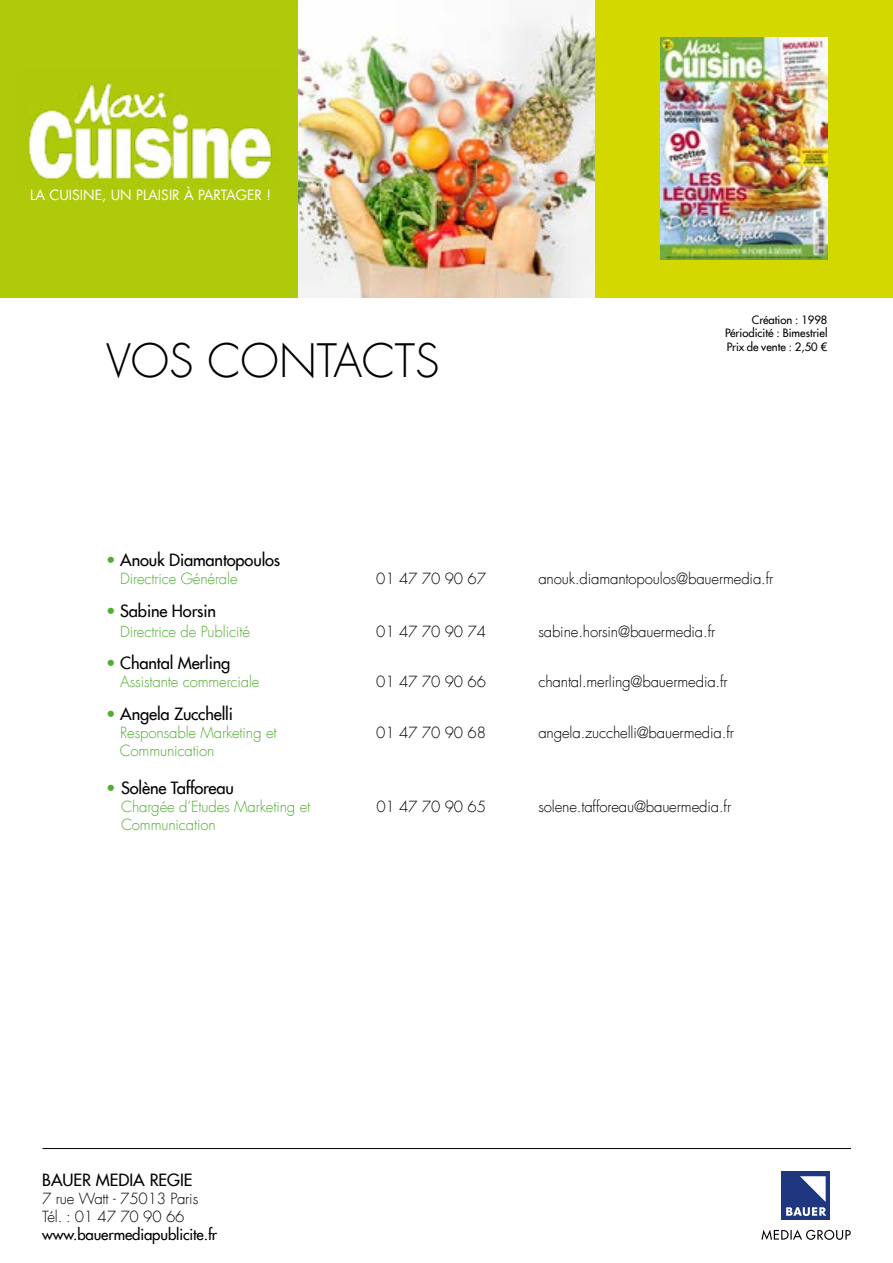
<style>
.page{position:relative;width:893px;height:1263px;background:#fff}
.page>*{position:absolute;margin:0;border:0;box-sizing:border-box;transform-origin:0 0}
.t1{font:300 45px "Futura Com";letter-spacing:-.005em;color:#000}
.t2{font:500 16.5px "Futura Com";letter-spacing:-.01em;color:#000}
.t3{font:300 15px/18px "Futura Com";letter-spacing:-.01em;color:#000}
.t4{font:300 15px "Futura Com";letter-spacing:-.01em;color:#50af31}
.t5{font:500 15px "Futura Com";letter-spacing:-.01em;color:#000}
.t6{font:13.8px "Futura Com";color:#fff}
.t7{font:500 11.25px/13.5px "Futura Com";color:#000;text-align:justify}
.s1{color:#50af31}
</style>
<div class="page">
<img style="left:298px;top:12px;width:297px;height:286px">
<div style="left:0;top:0;width:298px;height:298px;background:#afca0b"></div>
<img style="left:28px;top:82px;width:244px;height:98px">
<div style="left:595px;top:0;width:298px;height:298px;background:#d3d800"></div>
<img style="left:661px;top:38px;width:166px;height:222px">
<svg style="left:761px;top:1229px;width:90px;height:11px"></svg>
<div style="left:781px;top:1171px;width:49px;height:49px;background:#1f377f"></div>
<svg style="left:786px;top:1176px;width:40px;height:40px"></svg>
<hr style="left:43px;top:1148px;width:808px;height:1px;background:#000">
<p class="t6" style="left:30px;top:185px;width:242px">LA CUISINE, UN PLAISIR À PARTAGER !</p>
<h1 class="t1" style="left:106px;top:331px;width:335px">VOS CONTACTS</h1>
<p class="t7" style="left:725px;top:312px;width:104px;text-indent:27px">Création : 1998<br>Périodicité : Bimestriel Prix de vente : 2,50 €</p>
<p class="t2" style="left:106px;top:548px;width:175px"><span class="s1">•</span> Anouk Diamantopoulos</p>
<p class="t4" style="left:120px;top:569px;width:119px">Directrice Générale</p>
<p class="t3" style="left:376px;top:570px;width:111px">01 47 70 90 67</p>
<p class="t3" style="left:538px;top:570px;width:237px">anouk.diamantopoulos@bauermedia.fr</p>
<p class="t2" style="left:106px;top:599px;width:111px"><span class="s1">•</span> Sabine Horsin</p>
<p class="t4" style="left:120px;top:621px;width:131px">Directrice de Publicité</p>
<p class="t3" style="left:376px;top:622px;width:111px">01 47 70 90 74</p>
<p class="t3" style="left:538px;top:622px;width:178px">sabine.horsin@bauermedia.fr</p>
<p class="t2" style="left:106px;top:651px;width:126px"><span class="s1">•</span> Chantal Merling</p>
<p class="t4" style="left:120px;top:672px;width:141px">Assistante commerciale</p>
<p class="t3" style="left:376px;top:673px;width:111px">01 47 70 90 66</p>
<p class="t3" style="left:538px;top:673px;width:191px">chantal.merling@bauermedia.fr</p>
<p class="t2" style="left:106px;top:701px;width:128px"><span class="s1">•</span> Angela Zucchelli</p>
<p class="t4" style="left:120px;top:723px;width:158px">Responsable Marketing et</p>
<p class="t3" style="left:376px;top:723px;width:111px">01 47 70 90 68</p>
<p class="t3" style="left:538px;top:723px;width:197px">angela.zucchelli@bauermedia.fr</p>
<p class="t4" style="left:120px;top:741px;width:96px">Communication</p>
<p class="t2" style="left:106px;top:775px;width:129px"><span class="s1">•</span> Solène Tafforeau</p>
<p class="t4" style="left:121px;top:796px;width:191px">Chargée d’Etudes Marketing et</p>
<p class="t3" style="left:376px;top:797px;width:111px">01 47 70 90 65</p>
<p class="t3" style="left:538px;top:797px;width:194px">solene.tafforeau@bauermedia.fr</p>
<p class="t4" style="left:121px;top:814px;width:96px">Communication</p>
<p class="t2" style="left:42px;top:1167px;width:152px">BAUER MEDIA REGIE</p>
<p class="t3" style="left:42px;top:1189px;width:158px">7 rue Watt - 75013 Paris<br>Tél. : 01 47 70 90 66</p>
<p class="t5" style="left:42px;top:1223px;width:176px">www.bauermediapublicite.fr</p>
</div>
